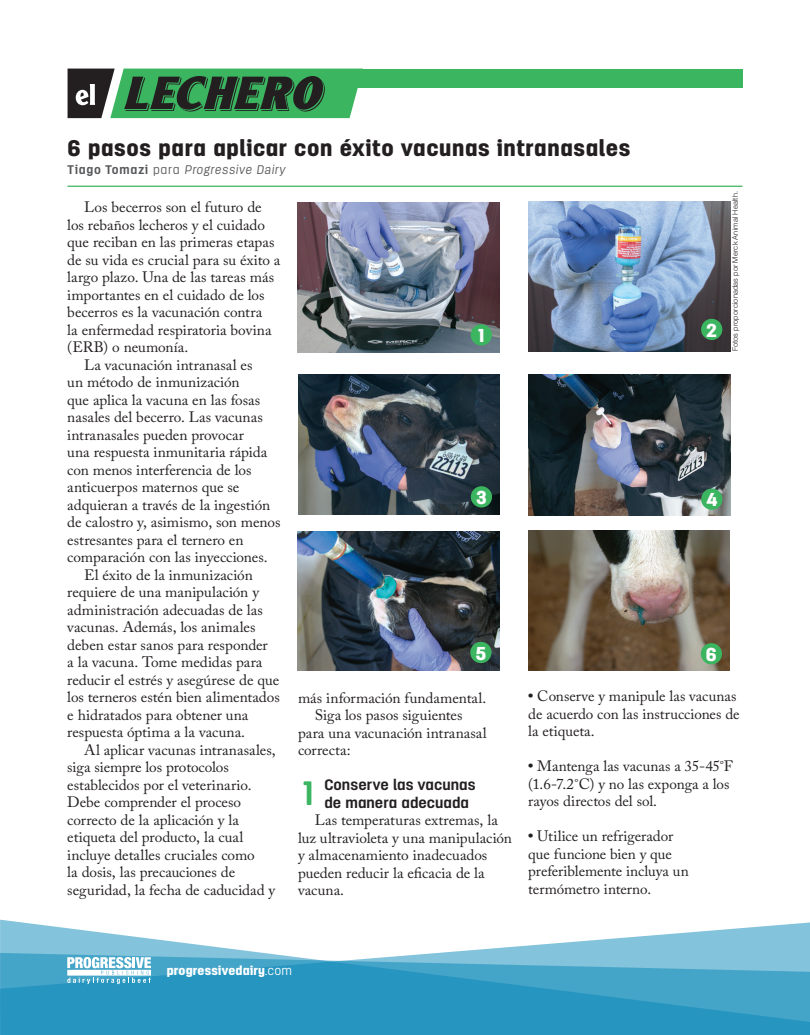
<style>
.page{position:relative;width:810px;height:1035px;background:#fff}
.page>*{position:absolute;margin:0;border:0;box-sizing:border-box;transform-origin:0 0}
.t1{font:700 33.75px "Antartida Rounded";color:#3cb561}
.t2{font:900 22.5px "Antartida";letter-spacing:.03em;color:#231f20}
.t3{font:900 18.62px "Antartida";color:#fff}
.t4{font:15px/17.5px "Adobe Caslon Pro";color:#231f20}
.t5{font:700 15px/17.5px "Antartida";color:#231f20}
.t6{font:900 12.62px "Antartida";letter-spacing:.015em;color:#fff}
.t7{font:italic 300 12.5px "Antartida";letter-spacing:.05em;color:#57585a}
.t8{font:300 7.5px "Helvetica Neue LT Std";letter-spacing:.025em;color:#231f20}
.s1{font-weight:700;font-style:normal}
.s2{font-style:normal}
.s3{font-weight:700}
.s4{font-size:13.75px}
.s5{font-weight:300}
</style>
<div class="page">
<svg style="left:0;top:920px;width:810px;height:33px"></svg>
<svg style="left:0;top:953px;width:810px;height:82px;background:#3a9fc5"></svg>
<svg style="left:67px;top:957px;width:84px;height:27px"></svg>
<svg style="left:68px;top:69px;width:290px;height:49px;background:#3c784d"></svg>
<div style="left:346px;top:69px;width:396px;height:19px;background:#3cb561"></div>
<hr style="left:68px;top:186px;width:674px;height:1px;background:#3cb561">
<img style="left:298px;top:202px;width:202px;height:150px">
<div style="left:471px;top:324px;width:21px;height:22px;background:#3cb561;border-radius:50%"></div>
<img style="left:528px;top:201px;width:202px;height:150px">
<div style="left:701px;top:319px;width:21px;height:21px;background:#3cb561;border-radius:50%"></div>
<img style="left:298px;top:374px;width:202px;height:141px">
<div style="left:471px;top:486px;width:21px;height:22px;background:#3cb561;border-radius:50%"></div>
<img style="left:298px;top:531px;width:202px;height:140px">
<div style="left:470px;top:642px;width:22px;height:21px;background:#3cb561;border-radius:50%"></div>
<img style="left:528px;top:530px;width:202px;height:141px">
<div style="left:701px;top:643px;width:21px;height:21px;background:#3cb561;border-radius:50%"></div>
<img style="left:528px;top:374px;width:202px;height:141px">
<div style="left:701px;top:489px;width:21px;height:21px;background:#3cb561;border-radius:50%"></div>
<h2 class="t2" style="left:68px;top:135px;width:565px">6 pasos para aplicar con éxito vacunas intranasales</h2>
<p class="t7" style="left:68px;top:163px;width:219px"><span class="s1">Tiago Tomazi</span> <span class="s2">para</span> Progressive Dairy</p>
<p class="t4" style="left:84px;top:199px;width:179px">Los becerros son el futuro de</p>
<p class="t4" style="left:67px;top:216px;width:199px">los rebaños lecheros y el cuidado</p>
<p class="t4" style="left:67px;top:234px;width:209px">que reciban en las primeras etapas</p>
<p class="t4" style="left:67px;top:251px;width:215px">de su vida es crucial para su éxito a</p>
<p class="t4" style="left:67px;top:269px;width:208px">largo plazo. Una de las tareas más</p>
<p class="t4" style="left:67px;top:286px;width:199px">importantes en el cuidado de los</p>
<p class="t4" style="left:67px;top:304px;width:196px">becerros es la vacunación contra</p>
<p class="t4" style="left:67px;top:321px;width:206px">la enfermedad respiratoria bovina</p>
<p class="t4" style="left:67px;top:339px;width:123px">(ERB) o neumonía.</p>
<p class="t4" style="left:84px;top:356px;width:170px">La vacunación intranasal es</p>
<p class="t4" style="left:67px;top:374px;width:174px">un método de inmunización</p>
<p class="t4" style="left:67px;top:391px;width:195px">que aplica la vacuna en las fosas</p>
<p class="t4" style="left:67px;top:409px;width:197px">nasales del becerro. Las vacunas</p>
<p class="t4" style="left:67px;top:426px;width:178px">intranasales pueden provocar</p>
<p class="t4" style="left:67px;top:444px;width:202px">una respuesta inmunitaria rápida</p>
<p class="t4" style="left:67px;top:461px;width:186px">con menos interferencia de los</p>
<p class="t4" style="left:67px;top:479px;width:174px">anticuerpos maternos que se</p>
<p class="t4" style="left:67px;top:496px;width:205px">adquieran a través de la ingestión</p>
<p class="t4" style="left:67px;top:514px;width:215px">de calostro y, asimismo, son menos</p>
<p class="t4" style="left:67px;top:531px;width:178px">estresantes para el ternero en</p>
<p class="t4" style="left:67px;top:549px;width:202px">comparación con las inyecciones.</p>
<p class="t4" style="left:84px;top:566px;width:170px">El éxito de la inmunización</p>
<p class="t4" style="left:67px;top:584px;width:193px">requiere de una manipulación y</p>
<p class="t4" style="left:67px;top:601px;width:197px">administración adecuadas de las</p>
<p class="t4" style="left:67px;top:619px;width:190px">vacunas. Además, los animales</p>
<p class="t4" style="left:67px;top:636px;width:202px">deben estar sanos para responder</p>
<p class="t4" style="left:67px;top:654px;width:197px">a la vacuna. Tome medidas para</p>
<p class="t4" style="left:67px;top:671px;width:213px">reducir el estrés y asegúrese de que</p>
<p class="t4" style="left:67px;top:689px;width:214px">los terneros estén bien alimentados</p>
<p class="t4" style="left:67px;top:706px;width:183px">e hidratados para obtener una</p>
<p class="t4" style="left:67px;top:724px;width:179px">respuesta óptima a la vacuna.</p>
<p class="t4" style="left:84px;top:741px;width:193px">Al aplicar vacunas intranasales,</p>
<p class="t4" style="left:67px;top:759px;width:163px">siga siempre los protocolos</p>
<p class="t4" style="left:67px;top:776px;width:186px">establecidos por el veterinario.</p>
<p class="t4" style="left:67px;top:794px;width:175px">Debe comprender el proceso</p>
<p class="t4" style="left:67px;top:811px;width:173px">correcto de la aplicación y la</p>
<p class="t4" style="left:67px;top:829px;width:178px">etiqueta del producto, la cual</p>
<p class="t4" style="left:67px;top:846px;width:189px">incluye detalles cruciales como</p>
<p class="t4" style="left:67px;top:864px;width:169px">la dosis, las precauciones de</p>
<p class="t4" style="left:67px;top:881px;width:210px">seguridad, la fecha de caducidad y</p>
<p class="t8" style="left:731px;top:351px;width:162px;rotate:-90deg">Fotos proporcionadas por Merck Animal Health.</p>
<p class="t3" style="left:478px;top:325px;width:7px">1</p>
<p class="t3" style="left:706px;top:319px;width:12px">2</p>
<p class="t3" style="left:476px;top:487px;width:12px">3</p>
<p class="t3" style="left:706px;top:489px;width:12px">4</p>
<p class="t3" style="left:476px;top:643px;width:12px">5</p>
<p class="t3" style="left:706px;top:644px;width:13px">6</p>
<p class="t4" style="left:528px;top:687px;width:213px"><span class="s3">•</span> Conserve y manipule las vacunas de acuerdo con las instrucciones de la etiqueta.</p>
<p class="t4" style="left:528px;top:757px;width:206px"><span class="s3">•</span> Mantenga las vacunas a 35-45<span class="s4">°</span>F (1.6-7.2<span class="s4">°</span>C) y no las exponga a los rayos directos del sol.</p>
<p class="t4" style="left:528px;top:827px;width:162px"><span class="s3">•</span> Utilice un refrigerador que funcione bien y que preferiblemente incluya un termómetro interno.</p>
<p class="t4" style="left:298px;top:689px;width:190px">más información fundamental.</p>
<p class="t4" style="left:315px;top:706px;width:149px">Siga los pasos siguientes</p>
<p class="t4" style="left:298px;top:724px;width:190px">para una vacunación intranasal</p>
<p class="t4" style="left:298px;top:741px;width:54px">correcta:</p>
<h1 class="t1" style="left:303px;top:775px;width:12px">1</h1>
<p class="t5" style="left:324px;top:777px;width:153px">Conserve las vacunas de manera adecuada</p>
<p class="t4" style="left:298px;top:811px;width:216px;text-indent:17px">Las temperaturas extremas, la luz ultravioleta y una manipulación y almacenamiento inadecuados pueden reducir la eficacia de la vacuna.</p>
<p class="t6" style="left:167px;top:964px;width:127px">progressivedairy<span class="s5">.com</span></p>
</div>
